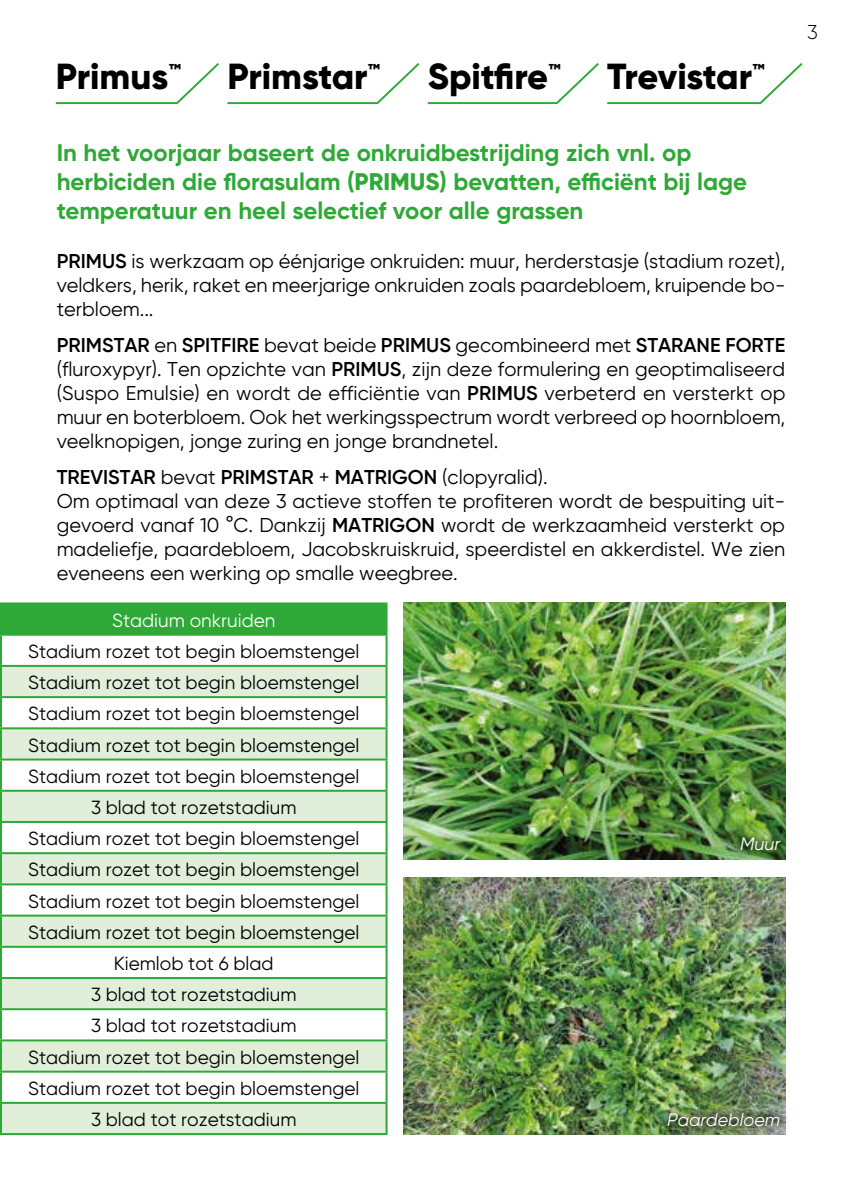
<style>
.page{position:relative;width:842px;height:1191px;background:#fff}
.page>*{position:absolute;margin:0;border:0;box-sizing:border-box;transform-origin:0 0}
.t1{font:800 36.2px "Gilroy";letter-spacing:-.005em;color:#000}
.t2{font:700 24px/28.8px "Gilroy";color:#2ea836}
.t3{font:20px/24px "Gilroy";color:#000;text-align:justify}
.t4{font:300 20px "Gilroy";color:#000}
.t5{font:19px/31.2px "Gilroy";color:#000;text-align:center}
.t6{font:19px "Gilroy";color:#fff}
.t7{font:italic 18px "Gilroy";color:#fff}
.s1{font-weight:800}
.s2{font-weight:600}
</style>
<div class="page">
<svg style="left:55px;top:63px;width:748px;height:42px"></svg>
<img style="left:404px;top:603px;width:381px;height:256px">
<img style="left:404px;top:878px;width:381px;height:256px">
<div style="left:731px;top:827px;width:59px;height:34px;background:#000;opacity:.75"></div>
<div style="left:657px;top:1102px;width:133px;height:34px;background:#000;opacity:.75"></div>
<svg style="left:2px;top:667px;width:384px;height:466px;fill:#e1eed9"></svg>
<hr style="left:1px;top:602px;width:387px;height:2px;background:#2ea836">
<hr style="left:386px;top:604px;width:2px;height:29px;background:#2ea836">
<div style="left:0;top:602px;width:387px;height:33px;background:#2ea836"></div>
<hr style="left:1px;top:633px;width:387px;height:2px;background:#2ea836">
<hr style="left:0;top:635px;width:2px;height:30px;background:#2ea836">
<hr style="left:386px;top:635px;width:2px;height:30px;background:#2ea836">
<hr style="left:0;top:667px;width:2px;height:29px;background:#2ea836">
<hr style="left:386px;top:667px;width:2px;height:29px;background:#2ea836">
<hr style="left:0;top:698px;width:2px;height:29px;background:#2ea836">
<hr style="left:386px;top:698px;width:2px;height:29px;background:#2ea836">
<hr style="left:0;top:729px;width:2px;height:29px;background:#2ea836">
<hr style="left:386px;top:729px;width:2px;height:29px;background:#2ea836">
<hr style="left:0;top:760px;width:2px;height:29px;background:#2ea836">
<hr style="left:386px;top:760px;width:2px;height:29px;background:#2ea836">
<hr style="left:0;top:791px;width:2px;height:30px;background:#2ea836">
<hr style="left:386px;top:791px;width:2px;height:30px;background:#2ea836">
<hr style="left:0;top:823px;width:2px;height:29px;background:#2ea836">
<hr style="left:386px;top:823px;width:2px;height:29px;background:#2ea836">
<hr style="left:0;top:854px;width:2px;height:29px;background:#2ea836">
<hr style="left:386px;top:854px;width:2px;height:29px;background:#2ea836">
<hr style="left:0;top:885px;width:2px;height:29px;background:#2ea836">
<hr style="left:386px;top:885px;width:2px;height:29px;background:#2ea836">
<hr style="left:0;top:916px;width:2px;height:29px;background:#2ea836">
<hr style="left:386px;top:916px;width:2px;height:29px;background:#2ea836">
<hr style="left:0;top:947px;width:2px;height:30px;background:#2ea836">
<hr style="left:386px;top:947px;width:2px;height:30px;background:#2ea836">
<hr style="left:0;top:979px;width:2px;height:29px;background:#2ea836">
<hr style="left:386px;top:979px;width:2px;height:29px;background:#2ea836">
<hr style="left:0;top:1010px;width:2px;height:29px;background:#2ea836">
<hr style="left:386px;top:1010px;width:2px;height:29px;background:#2ea836">
<hr style="left:0;top:1041px;width:2px;height:29px;background:#2ea836">
<hr style="left:386px;top:1041px;width:2px;height:29px;background:#2ea836">
<hr style="left:0;top:1072px;width:2px;height:29px;background:#2ea836">
<hr style="left:386px;top:1072px;width:2px;height:29px;background:#2ea836">
<hr style="left:0;top:1103px;width:2px;height:30px;background:#2ea836">
<hr style="left:386px;top:1103px;width:2px;height:30px;background:#2ea836">
<hr style="left:1px;top:665px;width:387px;height:2px;background:#2ea836">
<hr style="left:1px;top:696px;width:387px;height:2px;background:#2ea836">
<hr style="left:1px;top:727px;width:387px;height:2px;background:#2ea836">
<hr style="left:1px;top:758px;width:387px;height:2px;background:#2ea836">
<hr style="left:1px;top:789px;width:387px;height:2px;background:#2ea836">
<hr style="left:1px;top:821px;width:387px;height:2px;background:#2ea836">
<hr style="left:1px;top:852px;width:387px;height:2px;background:#2ea836">
<hr style="left:1px;top:883px;width:387px;height:2px;background:#2ea836">
<hr style="left:1px;top:914px;width:387px;height:2px;background:#2ea836">
<hr style="left:1px;top:945px;width:387px;height:2px;background:#2ea836">
<hr style="left:1px;top:977px;width:387px;height:2px;background:#2ea836">
<hr style="left:1px;top:1008px;width:387px;height:2px;background:#2ea836">
<hr style="left:1px;top:1039px;width:387px;height:2px;background:#2ea836">
<hr style="left:1px;top:1070px;width:387px;height:2px;background:#2ea836">
<hr style="left:1px;top:1101px;width:387px;height:2px;background:#2ea836">
<hr style="left:1px;top:1133px;width:387px;height:2px;background:#2ea836">
<h1 class="t1" style="left:56px;top:54px;width:127px">Primus<sup>™</sup></h1>
<h1 class="t1" style="left:227px;top:54px;width:155px">Primstar<sup>™</sup></h1>
<h1 class="t1" style="left:428px;top:54px;width:135px">Spitfire<sup>™</sup></h1>
<h1 class="t1" style="left:607px;top:54px;width:159px">Trevistar<sup>™</sup></h1>
<p class="t2" style="left:57px;top:138px;width:692px">In het voorjaar baseert de onkruidbestrijding zich vnl. op herbiciden die florasulam (<span class="s1">PRIMUS</span>) bevatten, efficiënt bij lage temperatuur en heel selectief voor alle grassen</p>
<p class="t3" style="left:57px;top:249px;width:730px"><span class="s2">PRIMUS</span> is werkzaam op éénjarige onkruiden: muur, herderstasje (stadium rozet), veldkers, herik, raket en meerjarige onkruiden zoals paardebloem, kruipende bo&shy;terbloem...</p>
<p class="t3" style="left:57px;top:333px;width:730px"><span class="s2">PRIMSTAR</span> en <span class="s2">SPITFIRE</span> bevat beide <span class="s2">PRIMUS</span> gecombineerd met <span class="s2">STARANE FORTE </span>(fluroxypyr). Ten opzichte van <span class="s2">PRIMUS</span>, zijn deze formulering en geoptimaliseerd (Suspo Emulsie) en wordt de efficiëntie van <span class="s2">PRIMUS</span> verbeterd en versterkt op muur en boterbloem. Ook het werkingsspectrum wordt verbreed op hoornbloem, veelknopigen, jonge zuring en jonge brandnetel.</p>
<p class="t3" style="left:57px;top:465px;width:730px;text-align:left"><span class="s2">TREVISTAR</span> bevat <span class="s2">PRIMSTAR</span> + <span class="s2">MATRIGON</span> (clopyralid).<br>Om optimaal van deze 3 actieve stoffen te profiteren wordt de bespuiting uit&shy;gevoerd vanaf 10 °C. Dankzij <span class="s2">MATRIGON</span> wordt de werkzaamheid versterkt op madeliefje, paardebloem, Jacobskruiskruid, speerdistel en akkerdistel. We zien eveneens een werking op smalle weegbree.</p>
<p class="t6" style="left:112px;top:608px;width:165px">Stadium onkruiden</p>
<p class="t5" style="left:28px;top:635px;width:333px">Stadium rozet tot begin bloemstengel<br>Stadium rozet tot begin bloemstengel<br>Stadium rozet tot begin bloemstengel<br>Stadium rozet tot begin bloemstengel<br>Stadium rozet tot begin bloemstengel<br>3 blad tot rozetstadium<br>Stadium rozet tot begin bloemstengel<br>Stadium rozet tot begin bloemstengel<br>Stadium rozet tot begin bloemstengel<br>Stadium rozet tot begin bloemstengel<br>Kiemlob tot 6 blad<br>3 blad tot rozetstadium<br>3 blad tot rozetstadium<br>Stadium rozet tot begin bloemstengel<br>Stadium rozet tot begin bloemstengel<br>3 blad tot rozetstadium</p>
<p class="t7" style="left:740px;top:833px;width:42px">Muur</p>
<p class="t7" style="left:667px;top:1108px;width:115px">Paardebloem</p>
<p class="t4" style="left:807px;top:20px;width:12px">3</p>
</div>
